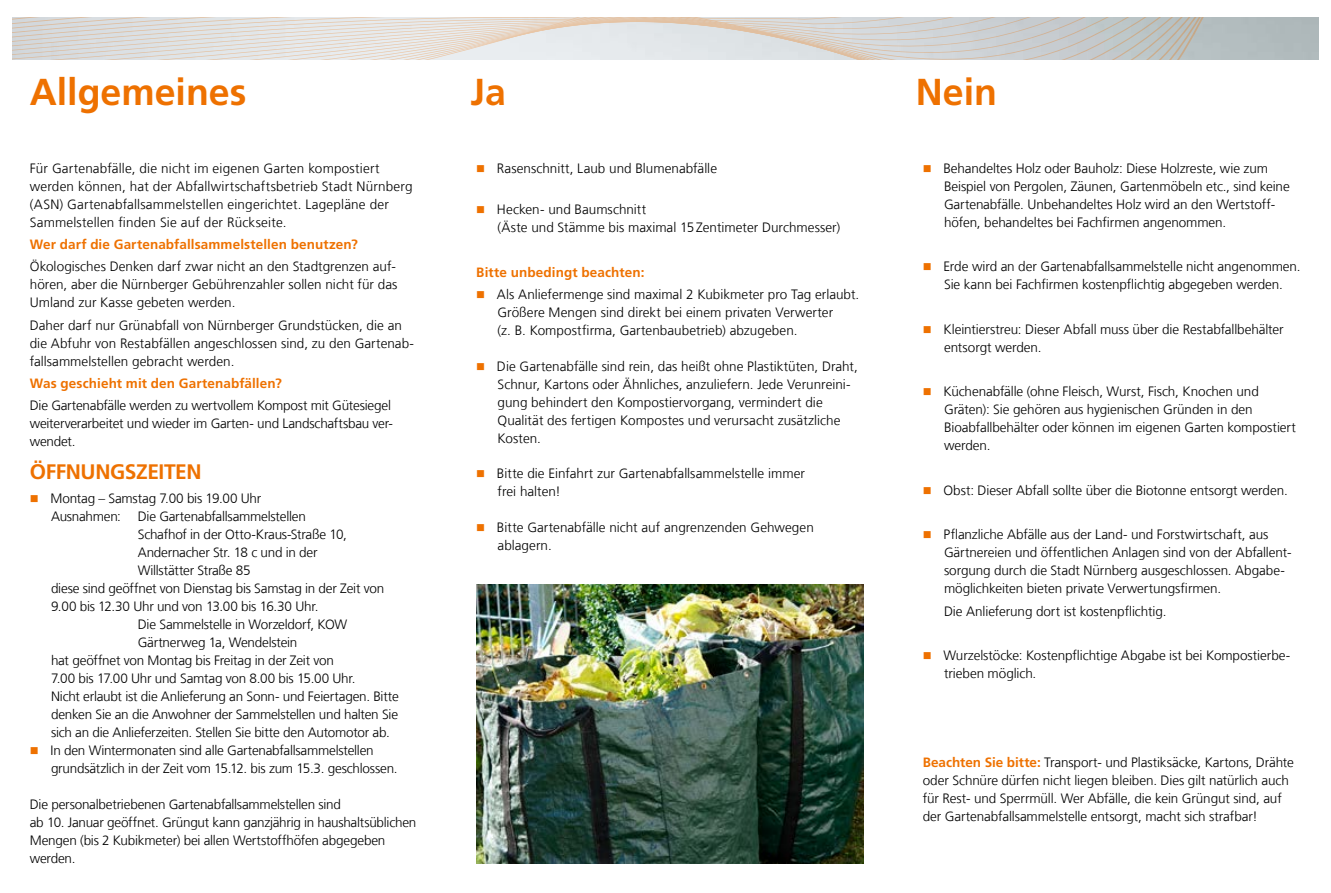
<style>
.page{position:relative;width:1331px;height:893px;background:#fff}
.page>*{position:absolute;margin:0;border:0;box-sizing:border-box;transform-origin:0 0}
.t1{font:700 37.5px "Frutiger LT Com";color:#ee7100}
.t2{font:700 21px "Frutiger LT Com";letter-spacing:-.02em;color:#ee7100}
.t3{font:300 13.5px/18px "Frutiger LT Com";letter-spacing:-.005em;color:#000}
.t4{font:300 13.5px/18px "Frutiger LT Com";letter-spacing:.015em;color:#000}
.t5{font:700 13.5px "Frutiger LT Com";letter-spacing:.01em;color:#ee7100}
.s1{color:#ee7100}
.s2{font-weight:700;color:#ee7100}
</style>
<div class="page">
<svg style="left:13px;top:17px;width:1305px;height:43px"></svg>
<img style="left:476px;top:585px;width:387px;height:278px">
<h1 class="t1" style="left:30px;top:70px;width:218px">Allgemeines</h1>
<h1 class="t1" style="left:471px;top:70px;width:37px">Ja</h1>
<h1 class="t1" style="left:916px;top:70px;width:83px">Nein</h1>
<p class="t4" style="left:30px;top:159px;width:384px">Für Gartenabfälle, die nicht im eigenen Garten kompostiert werden können, hat der Abfallwirtschaftsbetrieb Stadt Nürnberg (ASN) Gartenabfallsammelstellen eingerichtet. Lagepläne der Sammelstellen finden Sie auf der Rückseite.</p>
<p class="t5" style="left:30px;top:236px;width:330px">Wer darf die Gartenabfallsammelstellen benutzen?</p>
<p class="t3" style="left:30px;top:258px;width:369px;text-align:justify">Ökologisches Denken darf zwar nicht an den Stadtgrenzen auf&shy;hören, aber die Nürnberger Gebührenzahler sollen nicht für das Umland zur Kasse gebeten werden.</p>
<p class="t3" style="left:30px;top:316px;width:386px">Daher darf nur Grünabfall von Nürnberger Grundstücken, die an die Abfuhr von Restabfällen angeschlossen sind, zu den Gartenab&shy;fallsammelstellen gebracht werden.</p>
<p class="t5" style="left:30px;top:375px;width:254px">Was geschieht mit den Gartenabfällen?</p>
<p class="t3" style="left:30px;top:396px;width:365px">Die Gartenabfälle werden zu wertvollem Kompost mit Gütesiegel weiterverarbeitet und wieder im Garten- und Landschaftsbau ver&shy;wendet.</p>
<h2 class="t2" style="left:30px;top:459px;width:173px">ÖFFNUNGSZEITEN</h2>
<p class="t3" style="left:30px;top:489px;width:233px"><span class="s1">■</span> Montag – Samstag 7.00 bis 19.00 Uhr</p>
<p class="t3" style="left:51px;top:507px;width:256px">Ausnahmen: Die Gartenabfallsammelstellen</p>
<p class="t3" style="left:138px;top:525px;width:211px">Schafhof in der Otto-Kraus-Straße 10,</p>
<p class="t3" style="left:138px;top:543px;width:181px">Andernacher Str. 18 c und in der</p>
<p class="t3" style="left:138px;top:561px;width:114px">Willstätter Straße 85</p>
<p class="t3" style="left:51px;top:579px;width:335px">diese sind geöffnet von Dienstag bis Samstag in der Zeit von</p>
<p class="t3" style="left:51px;top:597px;width:269px">9.00 bis 12.30 Uhr und von 13.00 bis 16.30 Uhr.</p>
<p class="t3" style="left:138px;top:615px;width:211px">Die Sammelstelle in Worzeldorf, KOW</p>
<p class="t3" style="left:138px;top:633px;width:161px">Gärtnerweg 1a, Wendelstein</p>
<p class="t3" style="left:51px;top:651px;width:284px">hat geöffnet von Montag bis Freitag in der Zeit von</p>
<p class="t3" style="left:51px;top:669px;width:306px">7.00 bis 17.00 Uhr und Samtag von 8.00 bis 15.00 Uhr.</p>
<p class="t3" style="left:51px;top:687px;width:349px">Nicht erlaubt ist die Anlieferung an Sonn- und Feiertagen. Bitte</p>
<p class="t3" style="left:51px;top:705px;width:349px">denken Sie an die Anwohner der Sammelstellen und halten Sie</p>
<p class="t3" style="left:51px;top:723px;width:340px">sich an die Anlieferzeiten. Stellen Sie bitte den Automotor ab.</p>
<p class="t3" style="left:51px;top:741px;width:348px;text-indent:-21px"><span class="s1">■</span> In den Wintermonaten sind alle Gartenabfallsammelstellen grundsätzlich in der Zeit vom 15.12. bis zum 15.3. geschlossen.</p>
<p class="t3" style="left:30px;top:795px;width:388px">Die personalbetriebenen Gartenabfallsammelstellen sind<br>ab 10. Januar geöffnet. Grüngut kann ganzjährig in haushaltsüblichen Mengen (bis 2 Kubikmeter) bei allen Wertstoffhöfen abgegeben werden.</p>
<p class="t3" style="left:476px;top:159px;width:242px"><span class="s1">■</span> Rasenschnitt, Laub und Blumenabfälle</p>
<p class="t3" style="left:497px;top:201px;width:344px;text-indent:-21px"><span class="s1">■</span> Hecken- und Baumschnitt<br>(Äste und Stämme bis maximal 15Zentimeter Durchmesser)</p>
<p class="t5" style="left:476px;top:264px;width:170px">Bitte unbedingt beachten:</p>
<p class="t3" style="left:497px;top:285px;width:363px;text-indent:-21px"><span class="s1">■</span> Als Anliefermenge sind maximal 2 Kubikmeter pro Tag erlaubt.<br>Größere Mengen sind direkt bei einem privaten Verwerter<br>(z. B. Kompostfirma, Gartenbaubetrieb) abzugeben.</p>
<p class="t3" style="left:497px;top:357px;width:362px;text-indent:-21px"><span class="s1">■</span> Die Gartenabfälle sind rein, das heißt ohne Plastiktüten, Draht, Schnur, Kartons oder Ähnliches, anzuliefern. Jede Verunreini&shy;gung behindert den Kompostiervorgang, vermindert die Qualität des fertigen Kompostes und verursacht zusätzliche Kosten.</p>
<p class="t3" style="left:497px;top:464px;width:309px;text-indent:-21px"><span class="s1">■</span> Bitte die Einfahrt zur Gartenabfallsammelstelle immer frei halten!</p>
<p class="t3" style="left:497px;top:518px;width:318px;text-indent:-21px"><span class="s1">■</span> Bitte Gartenabfälle nicht auf angrenzenden Gehwegen ablagern.</p>
<p class="t3" style="left:944px;top:159px;width:347px;text-indent:-21px"><span class="s1">■</span> Behandeltes Holz oder Bauholz: Diese Holzreste, wie zum Beispiel von Pergolen, Zäunen, Gartenmöbeln etc., sind keine Gartenabfälle. Unbehandeltes Holz wird an den Wertstoff&shy;höfen, behandeltes bei Fachfirmen angenommen.</p>
<p class="t3" style="left:923px;top:258px;width:379px;text-align:center"><span class="s1">■</span> Erde wird an der Gartenabfallsammelstelle nicht angenommen.<br>Sie kann bei Fachfirmen kostenpflichtig abgegeben werden.</p>
<p class="t3" style="left:944px;top:320px;width:341px;text-indent:-21px"><span class="s1">■</span> Kleintierstreu: Dieser Abfall muss über die Restabfallbehälter entsorgt werden.</p>
<p class="t3" style="left:944px;top:383px;width:353px;text-indent:-21px"><span class="s1">■</span> Küchenabfälle (ohne Fleisch, Wurst, Fisch, Knochen und Gräten): Sie gehören aus hygienischen Gründen in den Bioabfallbehälter oder können im eigenen Garten kompostiert werden.</p>
<p class="t3" style="left:923px;top:481px;width:367px"><span class="s1">■</span> Obst: Dieser Abfall sollte über die Biotonne entsorgt werden.</p>
<p class="t3" style="left:944px;top:526px;width:349px;text-indent:-21px"><span class="s1">■</span> Pflanzliche Abfälle aus der Land- und Forstwirtschaft, aus Gärtnereien und öffentlichen Anlagen sind von der Abfallent&shy;sorgung durch die Stadt Nürnberg ausgeschlossen. Abgabe&shy;möglichkeiten bieten private Verwertungsfirmen.</p>
<p class="t3" style="left:944px;top:602px;width:224px">Die Anlieferung dort ist kostenpflichtig.</p>
<p class="t3" style="left:944px;top:646px;width:348px;text-indent:-21px"><span class="s1">■</span> Wurzelstöcke: Kostenpflichtige Abgabe ist bei Kompostierbe&shy;trieben möglich.</p>
<p class="t3" style="left:923px;top:753px;width:373px"><span class="s2">Beachten Sie bitte:</span> Transport- und Plastiksäcke, Kartons, Drähte oder Schnüre dürfen nicht liegen bleiben. Dies gilt natürlich auch für Rest- und Sperrmüll. Wer Abfälle, die kein Grüngut sind, auf der Gartenabfallsammelstelle entsorgt, macht sich strafbar!</p>
</div>
